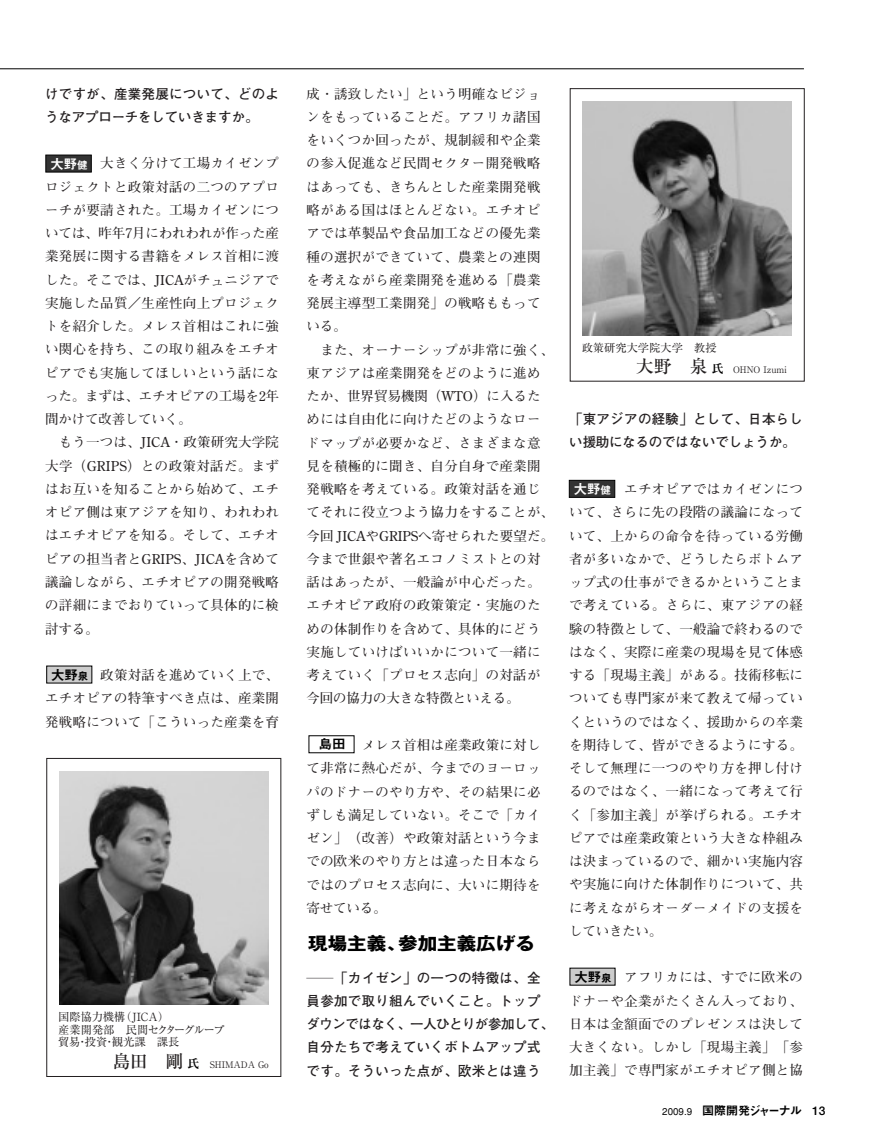
<style>
.page{position:relative;width:872px;height:1148px;background:#fff}
.page>*{position:absolute;margin:0;border:0;box-sizing:border-box;transform-origin:0 0}
.t1{font:500 18px "Ryumin";color:#231f20}
.t2{font:700 17.55px "Gothic MB101";color:#000;scale:1.11 1}
.t3{font:700 13.5px/23.2px "Futo Min A101";letter-spacing:.02em;color:#231f20;text-align:justify}
.t4{font:700 13.5px/23.2px "Futo Go B101";letter-spacing:.02em;color:#231f20;scale:2 1}
.t5{font:700 13.5px/23.2px "Futo Go B101";letter-spacing:-.015em;color:#231f20}
.t6{font:13.5px "Midashi Go MB31";color:#000}
.t7{font:13.5px "Midashi Go MB31";color:#fff}
.t8{font:12px "Midashi Go MB31";letter-spacing:-.055em;color:#000}
.t9{font:11.25px/12.8px "Ryumin";color:#231f20}
.t10{font:9px "Ryumin";color:#231f20}
.s1{font-size:10.5px}
.s2{font-weight:700;font-size:12px;color:#000}
.s3{font-weight:500;font-size:18px}
.s4{font-family:"Gothic BBB";font-weight:500;font-size:9.75px}
.s5{font-family:"Futo Go B101";font-weight:700}
</style>
<div class="page">
<hr style="left:0;top:69px;width:803px;height:1px;background:#000">
<img style="left:59px;top:771px;width:209px;height:233px">
<img style="left:583px;top:101px;width:208px;height:234px">
<div style="left:46px;top:155px;width:45px;height:17px;background:#333;border:1px solid #000"></div>
<div style="left:46px;top:666px;width:46px;height:17px;background:#ccc"></div>
<div style="left:569px;top:480px;width:46px;height:17px;background:#333;border:1px solid #000"></div>
<div style="left:569px;top:968px;width:46px;height:17px;background:#ccc"></div>
<p class="t5" style="left:45px;top:83px;width:235px">けですが、産業発展について、どのようなアプローチをしていきますか。</p>
<p class="t3" style="left:45px;top:153px;width:235px;text-align:left">　　　　大きく分けて工場カイゼンプロジェクトと政策対話の二つのアプローチが要請された。工場カイゼンについては、昨年7月にわれわれが作った産業発展に関する書籍をメレス首相に渡した。そこでは、JICAがチュニジアで実施した品質／生産性向上プロジェクトを紹介した。メレス首相はこれに強い関心を持ち、この取り組みをエチオピアでも実施してほしいという話になった。まずは、エチオピアの工場を2年間かけて改善していく。<br>　もう一つは、JICA・政策研究大学院大学（GRIPS）との政策対話だ。まずはお互いを知ることから始めて、エチオピア側は東アジアを知り、われわれはエチオピアを知る。そして、エチオピアの担当者とGRIPS、JICAを含めて議論しながら、エチオピアの開発戦略の詳細にまでおりていって具体的に検討する。</p>
<p class="t3" style="left:45px;top:665px;width:235px">　　　　政策対話を進めていく上で、エチオピアの特筆すべき点は、産業開発戦略について「こういった産業を育</p>
<p class="t7" style="left:50px;top:158px;width:39px">大野<span class="s1">健</span></p>
<p class="t6" style="left:51px;top:669px;width:39px">大野<span class="s1">泉</span></p>
<p class="t9" style="left:58px;top:1011px;width:168px">国際協力機構（JICA）<br>産業開発部　民間セクターグループ貿易・投資・観光課　課長</p>
<h1 class="t1" style="left:112px;top:1055px;width:73px">島田　剛</h1>
<p class="t10" style="left:188px;top:1061px;width:83px"><span class="s2">氏</span> SHIMADA Go</p>
<p class="t3" style="left:306px;top:84px;width:249px;text-align:left">成・誘致したい」という明確なビジョンをもっていることだ。アフリカ諸国をいくつか回ったが、規制緩和や企業の参入促進など民間セクター開発戦略はあっても、きちんとした産業開発戦略がある国はほとんどない。エチオピアでは革製品や食品加工などの優先業種の選択ができていて、農業との連関を考えながら産業開発を進める「農業発展主導型工業開発」の戦略ももっている。<br>　また、オーナーシップが非常に強く、東アジアは産業開発をどのように進めたか、世界貿易機関（WTO）に入るためには自由化に向けたどのようなロードマップが必要かなど、さまざまな意見を積極的に聞き、自分自身で産業開発戦略を考えている。政策対話を通じてそれに役立つよう協力をすることが、今回 JICAやGRIPSへ寄せられた要望だ。今まで世銀や著名エコノミストとの対話はあったが、一般論が中心だった。エチオピア政府の政策策定・実施のための体制作りを含めて、具体的にどう実施していけばいいかについて一緒に考えていく「プロセス志向」の対話が今回の協力の大きな特徴といえる。</p>
<p class="t3" style="left:306px;top:735px;width:235px">　　　　メレス首相は産業政策に対して非常に熱心だが、今までのヨーロッパのドナーのやり方や、その結果に必ずしも満足していない。そこで「カイゼン」（改善）や政策対話という今までの欧米のやり方とは違った日本ならではのプロセス志向に、大いに期待を寄せている。</p>
<p class="t6" style="left:319px;top:739px;width:28px">島田</p>
<p class="t2" style="left:308px;top:936px;width:206px">現場主義、参加主義広げる</p>
<p class="t4" style="left:306px;top:967px;width:125px">―「カイゼン」の一つの特徴は、全員参加で取り組んでいくこと。トップダウンではなく、一人ひとりが参加して、自分たちで考えていくボトムアップ式です。そういった点が、欧米とは違う</p>
<p class="t9" style="left:581px;top:342px;width:136px">政策研究大学院大学　教授</p>
<p class="t10" style="left:635px;top:366px;width:152px"><span class="s3">大野　泉</span><span class="s2">氏</span> OHNO Izumi</p>
<p class="t5" style="left:569px;top:409px;width:235px">「東アジアの経験」として、日本らしい援助になるのではないでしょうか。</p>
<p class="t3" style="left:569px;top:479px;width:235px">　　　　エチオピアではカイゼンについて、さらに先の段階の議論になっていて、上からの命令を待っている労働者が多いなかで、どうしたらボトムアップ式の仕事ができるかということまで考えている。さらに、東アジアの経験の特徴として、一般論で終わるのではなく、実際に産業の現場を見て体感する「現場主義」がある。技術移転についても専門家が来て教えて帰っていくというのではなく、援助からの卒業を期待して、皆ができるようにする。そして無理に一つのやり方を押し付けるのではなく、一緒になって考えて行く「参加主義」が挙げられる。エチオピアでは産業政策という大きな枠組みは決まっているので、細かい実施内容や実施に向けた体制作りについて、共に考えながらオーダーメイドの支援をしていきたい。</p>
<p class="t3" style="left:569px;top:967px;width:235px">　　　　アフリカには、すでに欧米のドナーや企業がたくさん入っており、日本は金額面でのプレゼンスは決して大きくない。しかし「現場主義」「参</p>
<p class="t7" style="left:574px;top:483px;width:39px">大野<span class="s1">健</span></p>
<p class="t6" style="left:574px;top:971px;width:39px">大野<span class="s1">泉</span></p>
<p class="t3" style="left:569px;top:1060px;width:235px">加主義」で専門家がエチオピア側と協</p>
<p class="t8" style="left:662px;top:1105px;width:165px"><span class="s4">2009.9</span> 国際開発ジャーナル <span class="s5">13</span></p>
</div>
